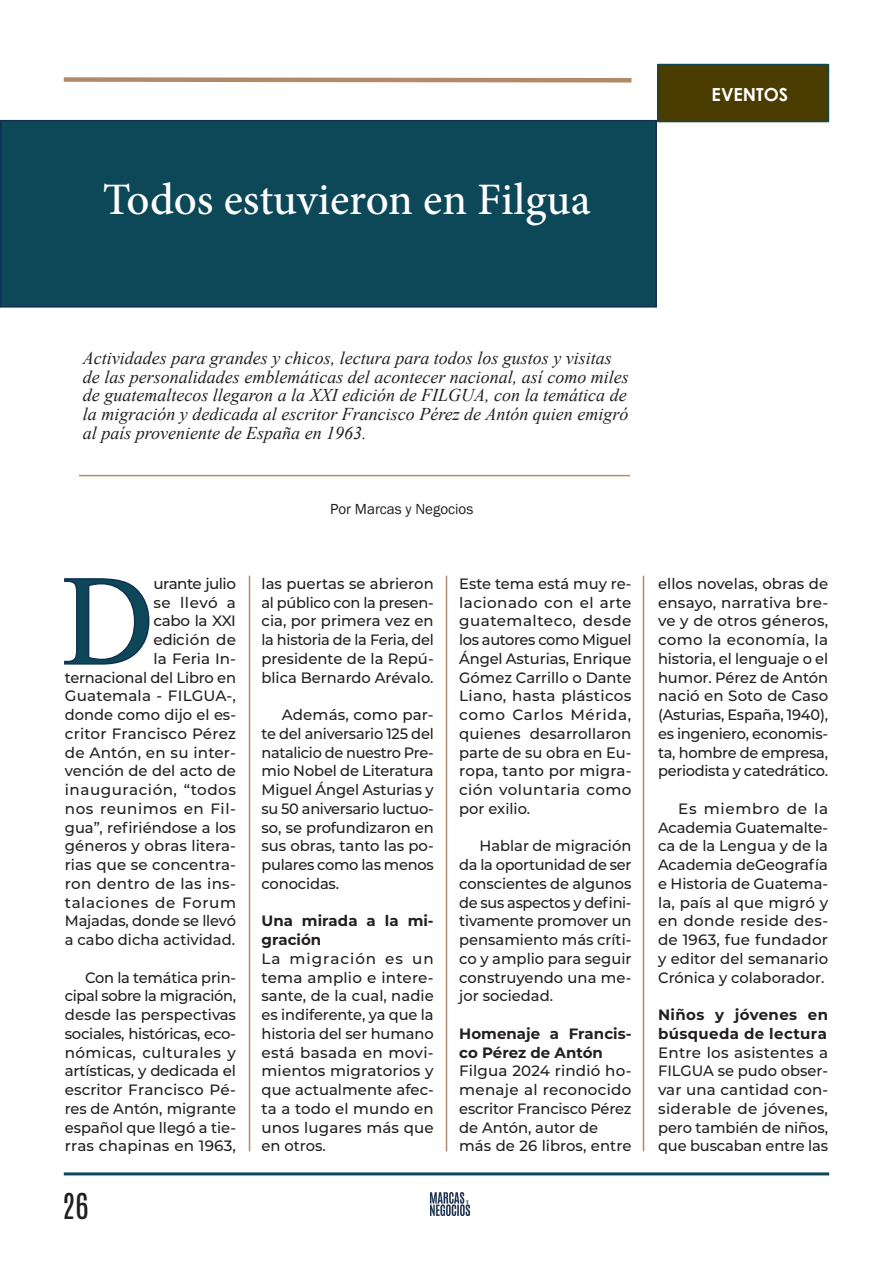
<style>
.page{position:relative;width:893px;height:1263px;background:#fff}
.page>*{position:absolute;margin:0;border:0;box-sizing:border-box;transform-origin:0 0}
.t1{font:128.25px "Times New Roman";color:#0d4859}
.t2{font:500 45px "Minion Pro";color:#fff}
.t3{font:30px "Antonio";color:#231f20}
.t4{font:italic 18px/18.8px "Times New Roman";color:#231f20}
.t5{font:700 18px "Century Gothic";color:#fff}
.t6{font:500 15px/18.8px "Montserrat";color:#231f20;text-align:justify}
.t7{font:700 15px/18.8px "Montserrat";color:#231f20}
.t8{font:700 15px/18.8px "Montserrat";letter-spacing:.025em;color:#231f20}
.t9{font:15px "Franklin Gothic";color:#231f20}
</style>
<div class="page">
<img style="left:430px;top:1192px;width:39px;height:23px">
<hr style="left:64px;top:1172px;width:765px;height:3px;background:#0d4859">
<svg style="left:64px;top:578px;width:86px;height:87px"></svg>
<div style="left:1px;top:121px;width:655px;height:186px;background:#0d4859"></div>
<div style="left:0;top:120px;width:657px;height:188px;border:2px solid #102f53"></div>
<div style="left:657px;top:64px;width:172px;height:58px;background:#4b3d00;border:2px solid #0d4859"></div>
<hr style="left:79px;top:475px;width:551px;height:1px;background:#b18b67">
<svg style="left:63px;top:77px;width:569px;height:6px;background:#c4a78d"></svg>
<hr style="left:249px;top:576px;width:1px;height:575px;background:#b18b67">
<hr style="left:446px;top:576px;width:1px;height:575px;background:#b18b67">
<hr style="left:643px;top:576px;width:1px;height:575px;background:#b18b67">
<p class="t2" style="left:103px;top:169px;width:489px">Todos estuvieron en Filgua</p>
<p class="t5" style="left:712px;top:81px;width:78px">EVENTOS</p>
<p class="t4" style="left:83px;top:348px;width:547px">Actividades para grandes y chicos, lectura para todos los gustos y visitas de las personalidades emblemáticas del acontecer nacional, así como miles de guatemaltecos llegaron a la XXI edición de FILGUA, con la temática de la migración y dedicada al escritor Francisco Pérez de Antón quien emigró al país proveniente de España en 1963.</p>
<p class="t6" style="left:65px;top:573px;width:173px;text-align:right">urante julio<br>se llevó a<br>cabo la XXI<br>edición de<br>la Feria In-<br>ternacional del Libro en<br>Guatemala - FILGUA-, donde como dijo el es&shy;critor Francisco Pérez de Antón, en su inter&shy;vención de del acto de inauguración, “todos nos reunimos en Fil&shy;gua”, refiriéndose a los géneros y obras litera&shy;rias que se concentra&shy;ron dentro de las ins&shy;talaciones de Forum<br>Majadas, donde se llevó a cabo dicha actividad.</p>
<p class="t6" style="left:65px;top:967px;width:173px;text-indent:20px">Con la temática prin&shy;cipal sobre la migración, desde las perspectivas sociales, históricas, eco&shy;nómicas, culturales y artísticas, y dedicada el escritor Francisco Pé&shy;res de Antón, migrante español que llegó a tie&shy;rras chapinas en 1963,</p>
<p class="t1" style="left:63px;top:530px;width:92px">D</p>
<h3 class="t3" style="left:62px;top:1184px;width:28px">26</h3>
<p class="t9" style="left:330px;top:499px;width:145px">Por Marcas y Negocios</p>
<p class="t6" style="left:261px;top:573px;width:174px">las puertas se abrieron al público con la presen&shy;cia, por primera vez en la historia de la Feria, del presidente de la Repú&shy;blica Bernardo Arévalo.</p>
<p class="t6" style="left:261px;top:705px;width:174px;text-indent:20px">Además, como par&shy;te del aniversario 125 del natalicio de nuestro Pre&shy;mio Nobel de Literatura Miguel Ángel Asturias y su 50 aniversario luctuo&shy;so, se profundizaron en sus obras, tanto las po&shy;pulares como las menos conocidas.</p>
<p class="t7" style="left:261px;top:911px;width:174px">Una mirada a la mi&shy;gración</p>
<p class="t6" style="left:261px;top:948px;width:174px">La migración es un tema amplio e intere&shy;sante, de la cual, nadie es indiferente, ya que la historia del ser humano está basada en movi&shy;mientos migratorios y que actualmente afec&shy;ta a todo el mundo en unos lugares más que en otros.</p>
<p class="t6" style="left:459px;top:573px;width:174px">Este tema está muy re&shy;lacionado con el arte guatemalteco, desde los autores como Miguel Ángel Asturias, Enrique Gómez Carrillo o Dante Liano, hasta plásticos como Carlos Mérida, quienes desarrollaron parte de su obra en Eu&shy;ropa, tanto por migra&shy;ción voluntaria como por exilio.</p>
<p class="t6" style="left:459px;top:836px;width:174px;text-indent:20px">Hablar de migración da la oportunidad de ser conscientes de algunos de sus aspectos y defini&shy;tivamente promover un pensamiento más críti&shy;co y amplio para seguir construyendo una me&shy;jor sociedad.</p>
<p class="t7" style="left:459px;top:1023px;width:174px">Homenaje a Francis&shy;co Pérez de Antón</p>
<p class="t6" style="left:459px;top:1061px;width:174px">Filgua 2024 rindió ho&shy;menaje al reconocido escritor Francisco Pérez de Antón, autor de</p>
<p class="t6" style="left:459px;top:1136px;width:174px">más de 26 libros, entre</p>
<p class="t6" style="left:658px;top:573px;width:172px">ellos novelas, obras de ensayo, narrativa bre&shy;ve y de otros géneros, como la economía, la historia, el lenguaje o el humor. Pérez de Antón nació en Soto de Caso (Asturias, España, 1940), es ingeniero, economis&shy;ta, hombre de empresa, periodista y catedrático.</p>
<p class="t6" style="left:658px;top:798px;width:172px;text-indent:20px">Es miembro de la Academia Guatemalte&shy;ca de la Lengua y de la Academia deGeografía e Historia de Guatema&shy;la, país al que migró y en donde reside des&shy;de 1963, fue fundador y editor del semanario Crónica y colaborador.</p>
<p class="t8" style="left:658px;top:1005px;width:172px">Niños y jóvenes en búsqueda de lectura</p>
<p class="t6" style="left:658px;top:1042px;width:172px">Entre los asistentes a FILGUA se pudo obser&shy;var una cantidad con&shy;siderable de jóvenes, pero también de niños, que buscaban entre las</p>
</div>
